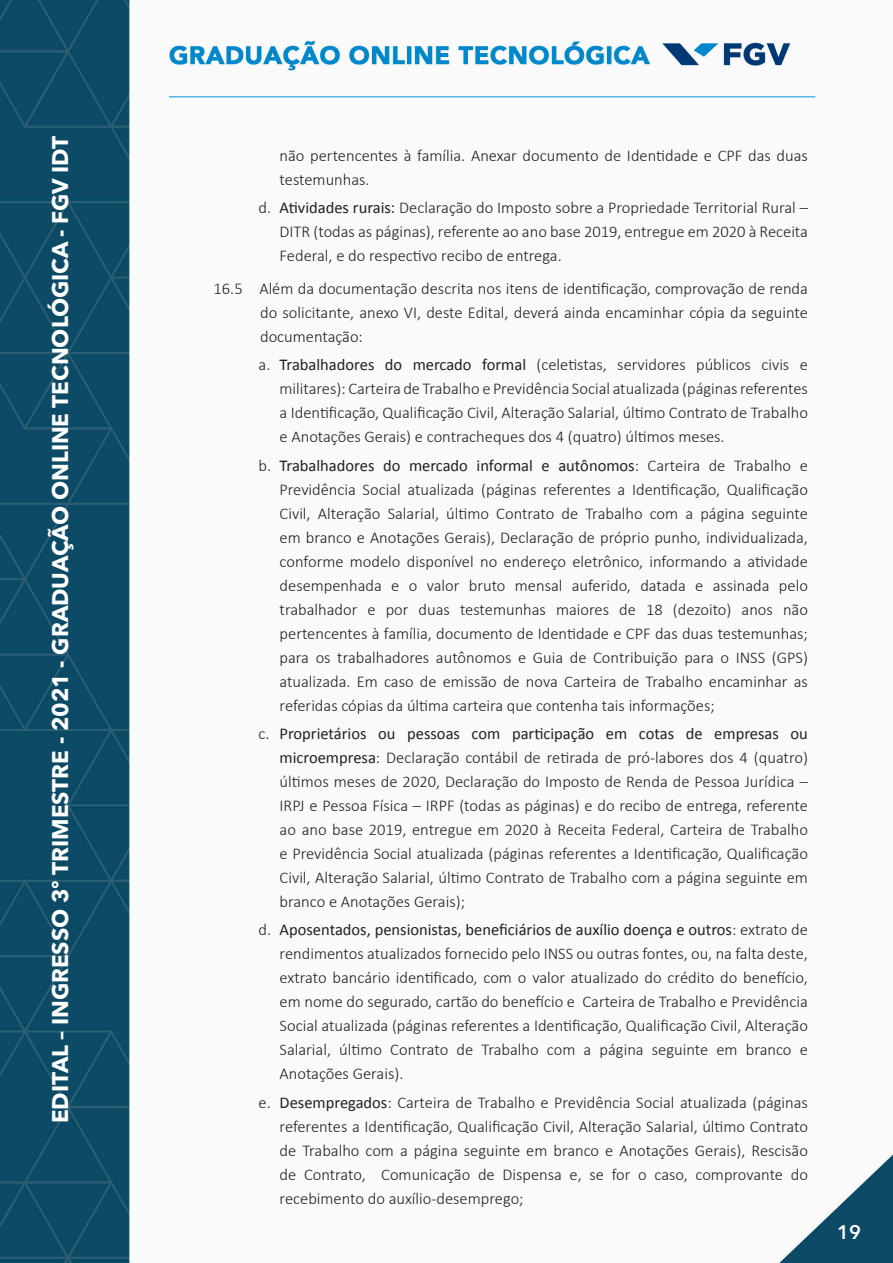
<style>
.page{position:relative;width:893px;height:1263px;background:#fff}
.page>*{position:absolute;margin:0;border:0;box-sizing:border-box;transform-origin:0 0}
.t1{font:700 22.5px "Avenir Next LT Pro";color:#fff}
.t2{font:600 19.5px "Avenir Next LT Pro";color:#fff}
.t3{font:300 16.5px/24px "Calibri";color:#231f20;text-align:justify}
.s1{font-weight:400}
</style>
<div class="page">
<img style="left:0;top:0;width:893px;height:1262px">
<h1 class="t1" style="left:46px;top:1123px;width:989px;rotate:-90deg">EDITAL – INGRESSO 3º TRIMESTRE - 2021 - GRADUAÇÃO ONLINE TECNOLÓGICA - FGV IDT</h1>
<p class="t3" style="left:280px;top:144px;width:530px">não pertencentes à família. Anexar documento de Identidade e CPF das duas testemunhas.</p>
<p class="t3" style="left:280px;top:196px;width:530px;text-indent:-21px">d. <span class="s1">Atividades rurais:</span> Declaração do Imposto sobre a Propriedade Territorial Rural – DITR (todas as páginas), referente ao ano base 2019, entregue em 2020 à Receita Federal, e do respectivo recibo de entrega.</p>
<p class="t3" style="left:260px;top:276px;width:549px;text-indent:-46px">16.5 Além da documentação descrita nos itens de identificação, comprovação de renda do solicitante, anexo VI, deste Edital, deverá ainda encaminhar cópia da seguinte documentação:</p>
<p class="t3" style="left:280px;top:353px;width:530px;text-indent:-21px">a. <span class="s1">Trabalhadores do mercado formal</span> (celetistas, servidores públicos civis e militares): Carteira de Trabalho e Previdência Social atualizada (páginas referentes a Identificação, Qualificação Civil, Alteração Salarial, último Contrato de Trabalho e Anotações Gerais) e contracheques dos 4 (quatro) últimos meses.</p>
<p class="t3" style="left:280px;top:453px;width:530px;text-indent:-21px">b. <span class="s1">Trabalhadores do mercado informal e autônomos</span>: Carteira de Trabalho e Previdência Social atualizada (páginas referentes a Identificação, Qualificação Civil, Alteração Salarial, último Contrato de Trabalho com a página seguinte em branco e Anotações Gerais), Declaração de próprio punho, individualizada, conforme modelo disponível no endereço eletrônico, informando a atividade desempenhada e o valor bruto mensal auferido, datada e assinada pelo trabalhador e por duas testemunhas maiores de 18 (dezoito) anos não pertencentes à família, documento de Identidade e CPF das duas testemunhas; para os trabalhadores autônomos e Guia de Contribuição para o INSS (GPS) atualizada. Em caso de emissão de nova Carteira de Trabalho encaminhar as referidas cópias da última carteira que contenha tais informações;</p>
<p class="t3" style="left:280px;top:721px;width:530px;text-indent:-21px">c. <span class="s1">Proprietários ou pessoas com participação em cotas de empresas ou microempresa</span>: Declaração contábil de retirada de pró-labores dos 4 (quatro) últimos meses de 2020, Declaração do Imposto de Renda de Pessoa Jurídica – IRPJ e Pessoa Física – IRPF (todas as páginas) e do recibo de entrega, referente ao ano base 2019, entregue em 2020 à Receita Federal, Carteira de Trabalho e Previdência Social atualizada (páginas referentes a Identificação, Qualificação Civil, Alteração Salarial, último Contrato de Trabalho com a página seguinte em branco e Anotações Gerais);</p>
<p class="t3" style="left:280px;top:917px;width:530px;text-indent:-21px">d. <span class="s1">Aposentados, pensionistas, beneficiários de auxílio doença e outros</span>: extrato de rendimentos atualizados fornecido pelo INSS ou outras fontes, ou, na falta deste, extrato bancário identificado, com o valor atualizado do crédito do benefício, em nome do segurado, cartão do benefício e Carteira de Trabalho e Previdência Social atualizada (páginas referentes a Identificação, Qualificação Civil, Alteração Salarial, último Contrato de Trabalho com a página seguinte em branco e Anotações Gerais).</p>
<p class="t3" style="left:280px;top:1090px;width:530px;text-indent:-21px">e. <span class="s1">Desempregados</span>: Carteira de Trabalho e Previdência Social atualizada (páginas referentes a Identificação, Qualificação Civil, Alteração Salarial, último Contrato de Trabalho com a página seguinte em branco e Anotações Gerais), Rescisão de Contrato, Comunicação de Dispensa e, se for o caso, comprovante do recebimento do auxílio-desemprego;</p>
<p class="t2" style="left:837px;top:1220px;width:25px">19</p>
</div>
